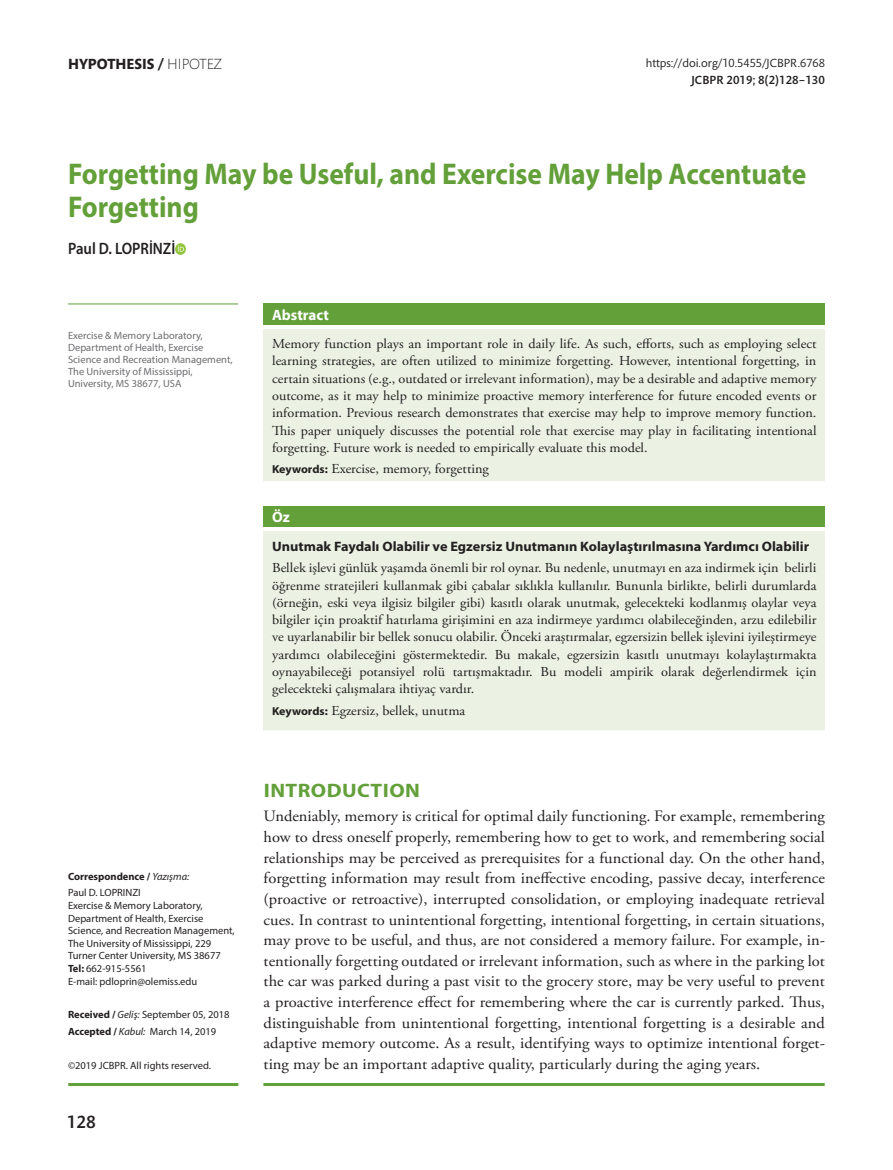
<style>
.page{position:relative;width:893px;height:1170px;background:#fff}
.page>*{position:absolute;margin:0;border:0;box-sizing:border-box;transform-origin:0 0}
.t1{font:700 30px/33px "Myriad Pro";color:#63a039;scale:.92 1}
.t2{font:700 19.5px "Myriad Pro";letter-spacing:.02em;color:#63a039;scale:1.1 1}
.t3{font:500 18px "Mundo Sans Std";color:#231f20}
.t4{font:600 16.5px "Myriad Pro";color:#231f20;scale:.9 1}
.t5{font:15.9px/20.5px "Adobe Garamond Pro";color:#231f20;text-align:justify;scale:1.04 1}
.t6{font:700 15px "Mundo Sans Std";color:#231f20}
.t7{font:700 15px "Myriad Pro";color:#fff}
.t8{font:13.65px/17.2px "Adobe Garamond Pro";color:#231f20;text-align:justify;scale:1.04 1}
.t9{font:700 13.65px "Myriad Pro";color:#231f20;scale:1.04 1}
.t10{font:12px "Mundo Sans Std";color:#231f20}
.t11{font:500 12px "Mundo Sans Std";letter-spacing:.01em;color:#231f20}
.t12{font:10.5px/12.6px "Myriad Pro";color:#231f20}
.t13{font:10.5px/12px "Myriad Pro";color:#6c6d70}
.t14{font:700 10.5px/16.8px "Myriad Pro";color:#231f20}
.s1{font-weight:300}
.s2{font-weight:400;font-style:italic}
.s3{font-weight:400}
.s4{font-weight:700}
.s5{font-style:italic}
.s6{font-family:"Myriad Pro";font-weight:700;font-size:11.55px}
</style>
<div class="page">
<hr style="left:68px;top:1082px;width:170px;height:3px;background:#63a039">
<hr style="left:263px;top:1082px;width:562px;height:3px;background:#63a039">
<hr style="left:68px;top:303px;width:170px;height:1px;background:#63a039">
<svg style="left:175px;top:243px;width:11px;height:11px"></svg>
<div style="left:264px;top:303px;width:561px;height:22px;background:#63a039"></div>
<div style="left:264px;top:329px;width:561px;height:153px;background:#ebf2e4"></div>
<hr style="left:264px;top:481px;width:561px;height:1px;background:#fff">
<div style="left:264px;top:506px;width:561px;height:21px;background:#63a039"></div>
<div style="left:264px;top:531px;width:561px;height:199px;background:#ebf2e4"></div>
<p class="t6" style="left:68px;top:56px;width:155px">HYPOTHESIS / <span class="s1">HIPOTEZ</span></p>
<p class="t10" style="left:646px;top:57px;width:181px">https://doi.org/10.5455/JCBPR.6768</p>
<p class="t11" style="left:691px;top:74px;width:135px">JCBPR 2019; 8(2)128−130</p>
<h1 class="t1" style="left:68px;top:156px;width:804px">Forgetting May be Useful, and Exercise May Help Accentuate<br>Forgetting</h1>
<p class="t4" style="left:68px;top:238px;width:121px">Paul D. LOPRİNZİ</p>
<p class="t13" style="left:68px;top:329px;width:166px">Exercise &amp; Memory Laboratory,<br>Department of Health, Exercise<br>Science and Recreation Management,<br>The University of Mississippi,<br>University, MS 38677, USA</p>
<p class="t14" style="left:68px;top:867px;width:123px">Correspondence / <span class="s2">Yazışma:<br></span><span class="s3">Paul D. LOPRINZI</span></p>
<p class="t12" style="left:68px;top:899px;width:168px">Exercise &amp; Memory Laboratory,<br>Department of Health, Exercise<br>Science, and Recreation Management,<br>The University of Mississippi, 229<br>Turner Center University, MS 38677<br><span class="s4">Tel:</span> 662-915-5561<br>E-mail: pdloprin@olemiss.edu</p>
<p class="t12" style="left:68px;top:1006px;width:163px;line-height:16.8px"><span class="s4">Received /</span> <span class="s5">Geliş:</span> September 05, 2018<br><span class="s4">Accepted /</span> <span class="s5">Kabul:</span> March 14, 2019</p>
<p class="t12" style="left:68px;top:1058px;width:145px">©2019 JCBPR. All rights reserved.</p>
<h3 class="t3" style="left:67px;top:1111px;width:30px">128</h3>
<p class="t7" style="left:272px;top:305px;width:58px">Abstract</p>
<p class="t8" style="left:272px;top:336px;width:525px">Memory function plays an important role in daily life. As such, efforts, such as employing select learning strategies, are often utilized to minimize forgetting. However, intentional forgetting, in certain situations (e.g., outdated or irrelevant information), may be a desirable and adaptive memory outcome, as it may help to minimize proactive memory interference for future encoded events or information. Previous research demonstrates that exercise may help to improve memory function.<br>This paper uniquely discusses the potential role that exercise may play in facilitating intentional forgetting. Future work is needed to empirically evaluate this model.</p>
<p class="t8" style="left:272px;top:461px;width:210px"><span class="s6">Keywords:</span> Exercise, memory, forgetting</p>
<p class="t7" style="left:272px;top:507px;width:19px">Öz</p>
<p class="t9" style="left:272px;top:537px;width:518px">Unutmak Faydalı Olabilir ve Egzersiz Unutmanın Kolaylaştırılmasına Yardımcı Olabilir</p>
<p class="t8" style="left:272px;top:560px;width:525px">Bellek işlevi günlük yaşamda önemli bir rol oynar. Bu nedenle, unutmayı en aza indirmek için belirli öğrenme stratejileri kullanmak gibi çabalar sıklıkla kullanılır. Bununla birlikte, belirli durumlarda (örneğin, eski veya ilgisiz bilgiler gibi) kasıtlı olarak unutmak, gelecekteki kodlanmış olaylar veya bilgiler için proaktif hatırlama girişimini en aza indirmeye yardımcı olabileceğinden, arzu edilebilir ve uyarlanabilir bir bellek sonucu olabilir. Önceki araştırmalar, egzersizin bellek işlevini iyileştirmeye yardımcı olabileceğini göstermektedir. Bu makale, egzersizin kasıtlı unutmayı kolaylaştırmakta oynayabileceği potansiyel rolü tartışmaktadır. Bu modeli ampirik olarak değerlendirmek için gelecekteki çalışmalara ihtiyaç vardır.</p>
<p class="t8" style="left:272px;top:702px;width:187px"><span class="s6">Keywords:</span> Egzersiz, bellek, unutma</p>
<h2 class="t2" style="left:264px;top:777px;width:143px">INTRODUCTION</h2>
<p class="t5" style="left:264px;top:806px;width:541px">Undeniably, memory is critical for optimal daily functioning. For example, remembering how to dress oneself properly, remembering how to get to work, and remembering social relationships may be perceived as prerequisites for a functional day. On the other hand, forgetting information may result from ineffective encoding, passive decay, interference (proactive or retroactive), interrupted consolidation, or employing inadequate retrieval cues. In contrast to unintentional forgetting, intentional forgetting, in certain situations, may prove to be useful, and thus, are not considered a memory failure. For example, in&shy;tentionally forgetting outdated or irrelevant information, such as where in the parking lot the car was parked during a past visit to the grocery store, may be very useful to prevent a proactive interference effect for remembering where the car is currently parked. Thus, distinguishable from unintentional forgetting, intentional forgetting is a desirable and adaptive memory outcome. As a result, identifying ways to optimize intentional forget&shy;ting may be an important adaptive quality, particularly during the aging years.</p>
</div>
